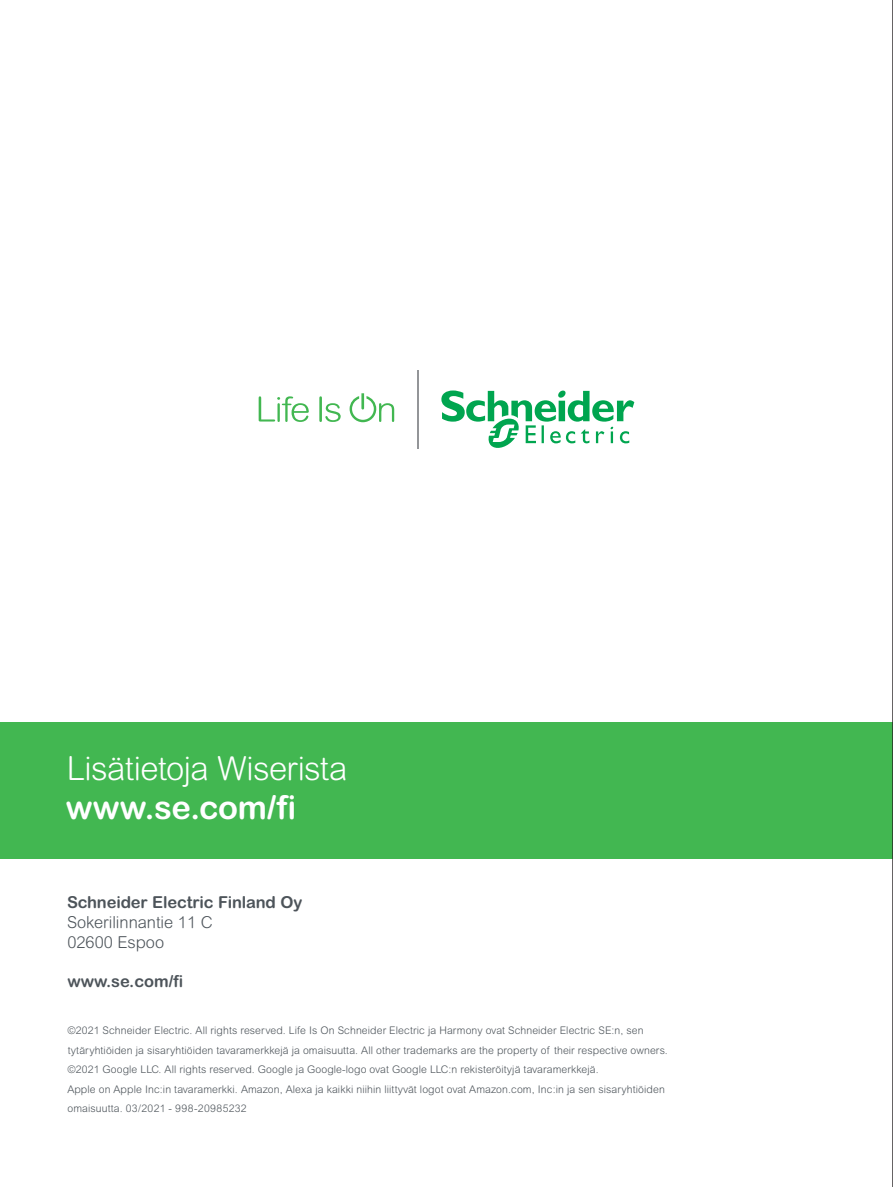
<style>
.page{position:relative;width:893px;height:1187px;background:#fff}
.page>*{position:absolute;margin:0;border:0;box-sizing:border-box;transform-origin:0 0}
.Back_cover_-_white_C{font:300 33px/39px "Arial Rounded MT Pro";letter-spacing:-.02em;color:#fff}
.Back_cover_-_Address{font:700 16.5px/19.8px "Arial Rounded MT Pro";letter-spacing:-.01em;color:#4d545a}
.Back_cover_-_Address-2{font:300 16.5px "Arial Rounded MT Pro";color:#4d545a}
.Back_cover_-_Legal_l{font:300 10.5px/19.5px "Arial Rounded MT Pro";letter-spacing:.01em;color:#4d545a}
.s1{font-weight:700}
.s2{font-weight:300}
</style>
<div class="page">
<svg style="left:259px;top:396px;width:50px;height:26px"></svg>
<svg style="left:319px;top:396px;width:22px;height:26px"></svg>
<svg style="left:350px;top:393px;width:44px;height:29px"></svg>
<hr style="left:417px;top:370px;width:2px;height:79px;background:#939598">
<svg style="left:441px;top:390px;width:193px;height:58px"></svg>
<div style="left:0;top:721px;width:893px;height:137px;background:#42b751"></div>
<hr style="left:892px;top:0;width:1px;height:1186px;background:#231f20">
<p class="Back_cover_-_white_C" style="left:66px;top:750px;width:283px">Lisätietoja Wiserista <span class="s1">www.se.com/fi</span></p>
<p class="Back_cover_-_Address" style="left:67px;top:892px;width:237px">Schneider Electric Finland Oy<br><span class="s2">Sokerilinnantie 11 C</span></p>
<p class="Back_cover_-_Address-2" style="left:67px;top:932px;width:98px">02600 Espoo</p>
<p class="Back_cover_-_Address" style="left:67px;top:971px;width:117px">www.se.com/fi</p>
<p class="Back_cover_-_Legal_l" style="left:67px;top:1021px;width:602px">©2021 Schneider Electric. All rights reserved. Life Is On Schneider Electric ja Harmony ovat Schneider Electric SE:n, sen tytäryhtiöiden ja sisaryhtiöiden tavaramerkkejä ja omaisuutta. All other trademarks are the property of their respective owners.</p>
<p class="Back_cover_-_Legal_l" style="left:67px;top:1060px;width:533px">©2021 Google LLC. All rights reserved. Google ja Google-logo ovat Google LLC:n rekisteröityjä tavaramerkkejä.</p>
<p class="Back_cover_-_Legal_l" style="left:67px;top:1079px;width:599px">Apple on Apple Inc:in tavaramerkki. Amazon, Alexa ja kaikki niihin liittyvät logot ovat Amazon.com, Inc:in ja sen sisaryhtiöiden omaisuutta. 03/2021 - 998-20985232</p>
</div>
